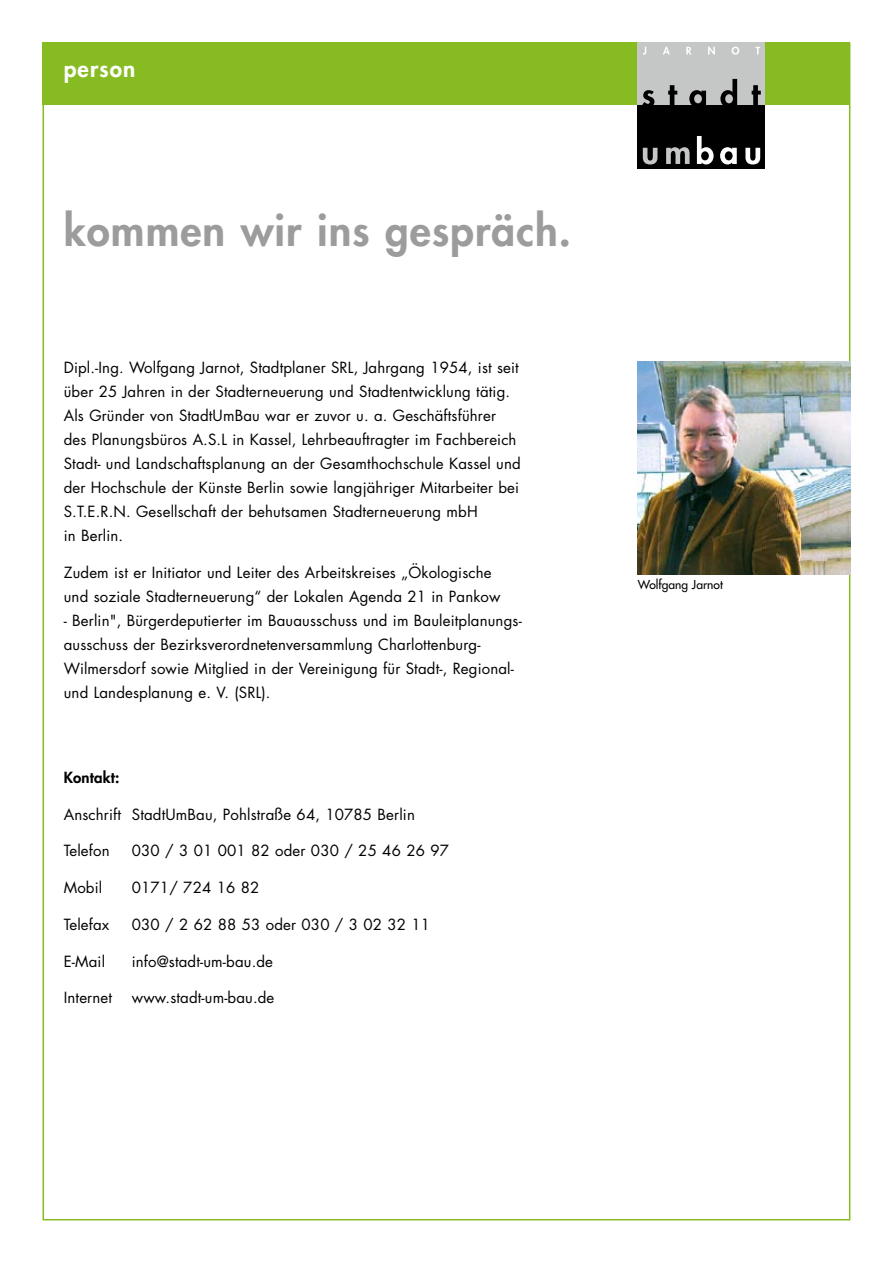
<style>
.page{position:relative;width:893px;height:1263px;background:#fff}
.page>*{position:absolute;margin:0;border:0;box-sizing:border-box;transform-origin:0 0}
.t1{font:800 42px "Futura";letter-spacing:.025em;color:#9c9c9c}
.t2{font:800 22.5px "Futura";letter-spacing:.05em;color:#fff}
.t3{font:15px/24px "Futura";letter-spacing:.01em;color:#000}
.t4{font:800 15px "Futura";letter-spacing:.01em;color:#000}
.t5{font:12px "Futura";color:#000}
</style>
<div class="page">
<div style="left:43px;top:43px;width:807px;height:62px;background:#86bc22"></div>
<img style="left:638px;top:361px;width:212px;height:213px">
<div style="left:638px;top:43px;width:127px;height:126px;background:#c5c6c6"></div>
<div style="left:638px;top:105px;width:127px;height:64px;background:#000"></div>
<svg style="left:643px;top:47px;width:3px;height:8px"></svg>
<svg style="left:663px;top:47px;width:7px;height:7px"></svg>
<svg style="left:686px;top:47px;width:5px;height:7px"></svg>
<svg style="left:708px;top:47px;width:7px;height:8px"></svg>
<svg style="left:732px;top:47px;width:7px;height:8px"></svg>
<svg style="left:755px;top:47px;width:5px;height:7px"></svg>
<svg style="left:642px;top:90px;width:12px;height:15px"></svg>
<svg style="left:668px;top:85px;width:9px;height:20px"></svg>
<svg style="left:689px;top:90px;width:17px;height:15px"></svg>
<svg style="left:720px;top:79px;width:17px;height:26px"></svg>
<svg style="left:752px;top:85px;width:9px;height:20px"></svg>
<svg style="left:643px;top:148px;width:14px;height:16px"></svg>
<svg style="left:666px;top:147px;width:24px;height:17px"></svg>
<svg style="left:697px;top:136px;width:17px;height:28px"></svg>
<svg style="left:720px;top:147px;width:17px;height:17px"></svg>
<svg style="left:745px;top:148px;width:15px;height:16px"></svg>
<h2 class="t2" style="left:64px;top:54px;width:73px">person</h2>
<h1 class="t1" style="left:64px;top:203px;width:509px">kommen wir ins gespräch.</h1>
<p class="t3" style="left:64px;top:355px;width:458px">Dipl.-Ing. Wolfgang Jarnot, Stadtplaner SRL, Jahrgang 1954, ist seit über 25 Jahren in der Stadterneuerung und Stadtentwicklung tätig.<br>Als Gründer von StadtUmBau war er zuvor u. a. Geschäftsführer des Planungsbüros A.S.L in Kassel, Lehrbeauftragter im Fachbereich Stadt- und Landschaftsplanung an der Gesamthochschule Kassel und der Hochschule der Künste Berlin sowie langjähriger Mitarbeiter bei S.T.E.R.N. Gesellschaft der behutsamen Stadterneuerung mbH<br>in Berlin.</p>
<p class="t3" style="left:64px;top:560px;width:438px">Zudem ist er Initiator und Leiter des Arbeitskreises „Ökologische und soziale Stadterneuerung“ der Lokalen Agenda 21 in Pankow</p>
<p class="t3" style="left:64px;top:608px;width:459px">- Berlin", Bürgerde-putier-ter im Bauausschuss und im Bauleitpla- nungs&shy;ausschuss der Bezirksverordneten-versammlung Charlottenburg-Wilmersdorf sowie Mitglied in der Vereinigung für Stadt-, Regional&shy;und Landesplanung e. V. (SRL).</p>
<p class="t4" style="left:64px;top:767px;width:57px">Kontakt:</p>
<p class="t3" style="left:64px;top:802px;width:353px">Anschrift StadtUmBau, Pohlstraße 64, 10785 Berlin</p>
<p class="t3" style="left:64px;top:838px;width:47px">Telefon</p>
<p class="t3" style="left:132px;top:838px;width:319px">030 / 3 01 001 82 oder 030 / 25 46 26 97</p>
<p class="t3" style="left:64px;top:875px;width:40px">Mobil</p>
<p class="t3" style="left:132px;top:875px;width:129px">0171/ 724 16 82</p>
<p class="t3" style="left:64px;top:912px;width:47px">Telefax</p>
<p class="t3" style="left:132px;top:912px;width:300px">030 / 2 62 88 53 oder 030 / 3 02 32 11</p>
<p class="t3" style="left:64px;top:949px;width:43px">E-Mail</p>
<p class="t3" style="left:132px;top:949px;width:143px">info@stadt-um-bau.de</p>
<p class="t3" style="left:64px;top:985px;width:50px">Internet</p>
<p class="t3" style="left:132px;top:985px;width:144px">www.stadt-um-bau.de</p>
<p class="t5" style="left:638px;top:577px;width:87px">Wolfgang Jarnot</p>
</div>
